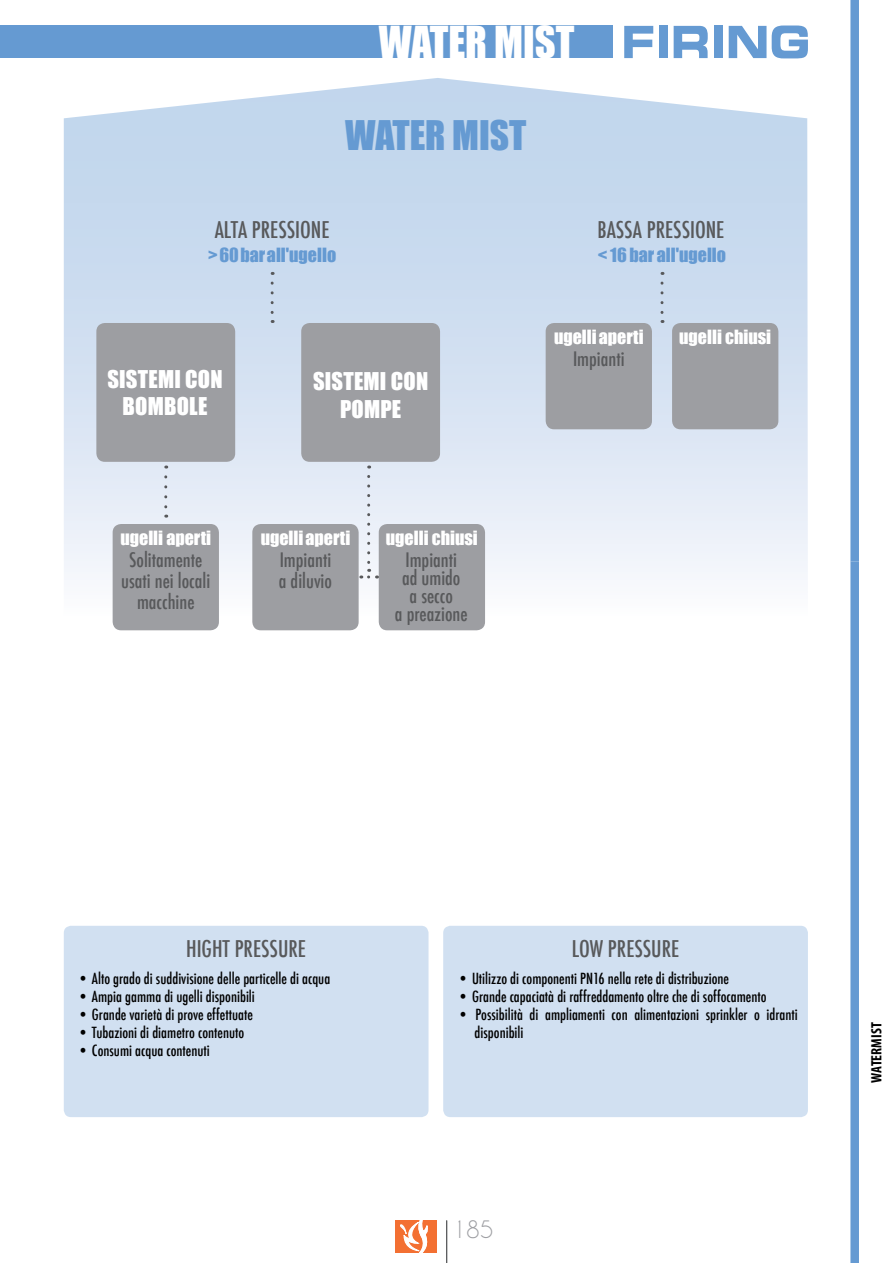
<style>
.page{position:relative;width:893px;height:1263px;background:#fff}
.page>*{position:absolute;margin:0;border:0;box-sizing:border-box;transform-origin:0 0}
.t1{font:40.5px "Impact";color:#fff}
.t2{font:37.5px "Impact";color:#659ad2}
.t3{font:500 condensed 22.5px "Futura";color:#58595b}
.t4{font:22.5px/27px "Impact";letter-spacing:.01em;color:#fff;text-align:center}
.t5{font:22.5px "Caviar Dreams";color:#9d9ea2}
.t6{font:500 condensed 19.5px/21px "Futura";color:#58595b;text-align:center}
.t7{font:18px "Impact";color:#fff}
.t8{font:18px "Impact";color:#659ad2}
.t9{font:500 condensed 15px/18px "Futura";color:#000}
.t10{font:700 condensed 15px "Myriad Pro";color:#000}
</style>
<div class="page">
<svg style="left:850px;top:0;width:9px;height:1263px"></svg>
<svg style="left:64px;top:78px;width:744px;height:540px"></svg>
<div style="left:0;top:26px;width:612px;height:32px;background:#659ad2"></div>
<svg style="left:624px;top:26px;width:29px;height:32px"></svg>
<div style="left:659px;top:26px;width:8px;height:32px;background:#659ad2"></div>
<svg style="left:674px;top:26px;width:34px;height:32px"></svg>
<div style="left:714px;top:26px;width:8px;height:32px;background:#659ad2"></div>
<svg style="left:729px;top:26px;width:37px;height:32px"></svg>
<svg style="left:772px;top:26px;width:36px;height:32px"></svg>
<div style="left:113px;top:524px;width:106px;height:106px;background:#9d9ea2;border-radius:9px"></div>
<div style="left:96px;top:323px;width:139px;height:139px;background:#9d9ea2;border-radius:9px"></div>
<div style="left:301px;top:323px;width:139px;height:139px;background:#9d9ea2;border-radius:9px"></div>
<svg style="left:164px;top:477px;width:3px;height:41px"></svg>
<div style="left:252px;top:524px;width:107px;height:106px;background:#9d9ea2;border-radius:9px"></div>
<div style="left:379px;top:524px;width:106px;height:106px;background:#9d9ea2;border-radius:9px"></div>
<svg style="left:361px;top:476px;width:9px;height:102px"></svg>
<svg style="left:271px;top:283px;width:3px;height:40px"></svg>
<svg style="left:660px;top:283px;width:3px;height:40px"></svg>
<div style="left:546px;top:323px;width:106px;height:106px;background:#9d9ea2;border-radius:9px"></div>
<div style="left:672px;top:323px;width:106px;height:106px;background:#9d9ea2;border-radius:9px"></div>
<div style="left:64px;top:926px;width:365px;height:191px;background:#d1e0f1;border-radius:7px"></div>
<div style="left:443px;top:926px;width:365px;height:191px;background:#d1e0f1;border-radius:7px"></div>
<div style="left:396px;top:1220px;width:41px;height:33px;background:#f37032"></div>
<hr style="left:446px;top:1220px;width:1px;height:43px;background:#58595b">
<svg style="left:400px;top:1220px;width:28px;height:33px"></svg>
<h1 class="t1" style="left:379px;top:11px;width:197px">WATER MIST</h1>
<h2 class="t2" style="left:345px;top:106px;width:183px">WATER MIST</h2>
<h3 class="t3" style="left:215px;top:215px;width:116px">ALTA PRESSIONE</h3>
<h3 class="t3" style="left:597px;top:215px;width:129px">BASSA PRESSIONE</h3>
<p class="t8" style="left:208px;top:241px;width:130px">&gt; 60 bar all'ugello</p>
<p class="t8" style="left:598px;top:241px;width:130px">&lt; 16 bar all'ugello</p>
<h3 class="t4" style="left:107px;top:365px;width:117px">SISTEMI CON<br>BOMBOLE</h3>
<h3 class="t4" style="left:313px;top:368px;width:117px">SISTEMI CON<br>POMPE</h3>
<p class="t7" style="left:120px;top:524px;width:92px">ugelli aperti</p>
<h3 class="t6" style="left:121px;top:550px;width:91px">Solitamente usati nei locali macchine</h3>
<p class="t7" style="left:261px;top:524px;width:91px">ugelli aperti</p>
<h3 class="t6" style="left:279px;top:550px;width:55px;text-align:left">Impianti a diluvio</h3>
<p class="t7" style="left:386px;top:524px;width:93px">ugelli chiusi</p>
<h3 class="t6" style="left:395px;top:551px;width:74px;line-height:18px">Impianti<br>ad umido<br>a secco<br>a preazione</h3>
<p class="t7" style="left:554px;top:323px;width:91px">ugelli aperti</p>
<p class="t7" style="left:679px;top:323px;width:93px">ugelli chiusi</p>
<h3 class="t6" style="left:573px;top:349px;width:53px">Impianti</h3>
<h3 class="t3" style="left:186px;top:934px;width:121px">HIGHT PRESSURE</h3>
<h3 class="t3" style="left:572px;top:934px;width:109px">LOW PRESSURE</h3>
<p class="t9" style="left:458px;top:969px;width:273px">• Utilizzo di componenti PN16 nella rete di distribuzione</p>
<p class="t9" style="left:458px;top:987px;width:310px">• Grande capaciatà di raffreddamento oltre che di soffocamento</p>
<p class="t9" style="left:475px;top:1005px;width:325px;text-indent:-17px">• Possibilità di ampliamenti con alimentazioni sprinkler o idranti disponibili</p>
<p class="t9" style="left:78px;top:969px;width:254px">• Alto grado di suddivisione delle particelle di acqua</p>
<p class="t9" style="left:78px;top:987px;width:179px">• Ampia gamma di ugelli disponibili</p>
<p class="t9" style="left:78px;top:1005px;width:177px">• Grande varietà di prove effettuate</p>
<p class="t9" style="left:78px;top:1023px;width:168px">• Tubazioni di diametro contenuto</p>
<p class="t9" style="left:78px;top:1041px;width:134px">• Consumi acqua contenuti</p>
<h3 class="t5" style="left:452px;top:1216px;width:43px">185</h3>
<p class="t10" style="left:868px;top:1082px;width:61px;rotate:-90deg">WATERMIST</p>
</div>
